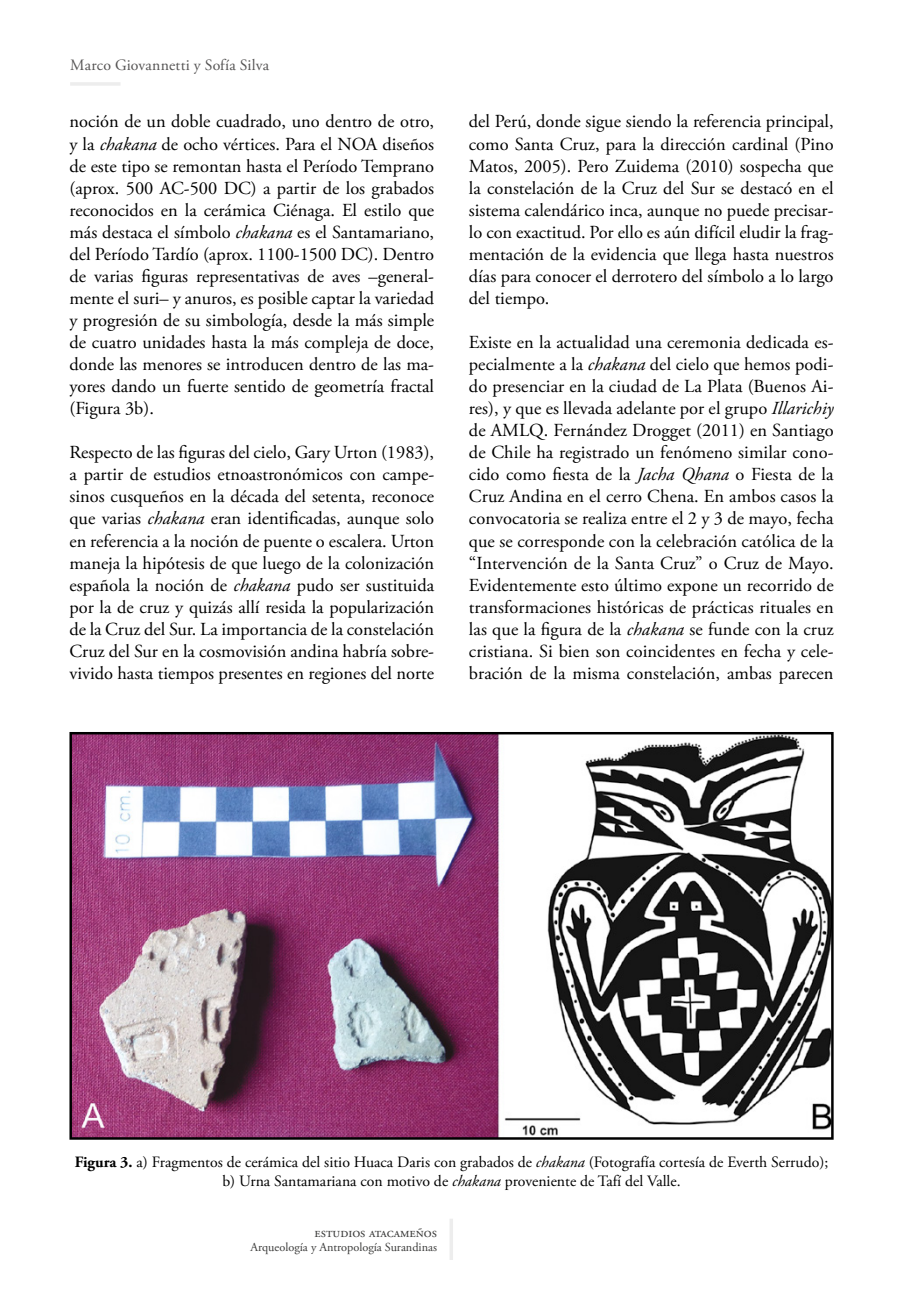
<style>
.page{position:relative;width:918px;height:1315px;background:#fff}
.page>*{position:absolute;margin:0;border:0;box-sizing:border-box;transform-origin:0 0}
.t1{font:18.38px/22.1px "Adobe Garamond Pro";color:#000;text-align:justify}
.t2{font:15.75px/19.2px "Adobe Garamond Pro";color:#000;text-align:center}
.t3{font:15.75px "Adobe Garamond Pro";letter-spacing:.01em;color:#555454}
.t4{font:14px "Adobe Garamond Pro";color:#3c3c3b}
.t5{font:12.25px "Adobe Garamond Pro";color:#3c3c3b}
.s1{font-style:italic}
.s2{font-weight:700}
</style>
<div class="page">
<hr style="left:70px;top:82px;width:50px;height:4px;background:#ededed">
<hr style="left:449px;top:1218px;width:4px;height:42px;background:#ededed">
<img style="left:72px;top:735px;width:758px;height:401px">
<div style="left:69px;top:732px;width:764px;height:407px;border:2px solid #000"></div>
<p class="t3" style="left:70px;top:55px;width:201px">Marco Giovannetti y Sofía Silva</p>
<p class="t1" style="left:69px;top:111px;width:366px">noción de un doble cuadrado, uno dentro de otro, y la <span class="s1">chakana</span> de ocho vértices. Para el NOA diseños de este tipo se remontan hasta el Período Temprano (aprox. 500 AC-500 DC) a partir de los grabados reconocidos en la cerámica Ciénaga. El estilo que más destaca el símbolo <span class="s1">chakana</span> es el Santamariano, del Período Tardío (aprox. 1100-1500 DC). Dentro de varias figuras representativas de aves –general&shy;mente el suri– y anuros, es posible captar la variedad y progresión de su simbología, desde la más simple de cuatro unidades hasta la más compleja de doce, donde las menores se introducen dentro de las ma&shy;yores dando un fuerte sentido de geometría fractal (Figura 3b).</p>
<p class="t1" style="left:69px;top:442px;width:366px">Respecto de las figuras del cielo, Gary Urton (1983), a partir de estudios etnoastronómicos con campe&shy;sinos cusqueños en la década del setenta, reconoce que varias <span class="s1">chakana</span> eran identificadas, aunque solo en referencia a la noción de puente o escalera. Urton maneja la hipótesis de que luego de la colonización española la noción de <span class="s1">chakana</span> pudo ser sustituida por la de cruz y quizás allí resida la popularización de la Cruz del Sur. La importancia de la constelación Cruz del Sur en la cosmovisión andina habría sobre&shy;vivido hasta tiempos presentes en regiones del norte</p>
<p class="t1" style="left:469px;top:111px;width:366px">del Perú, donde sigue siendo la referencia principal, como Santa Cruz, para la dirección cardinal (Pino Matos, 2005). Pero Zuidema (2010) sospecha que la constelación de la Cruz del Sur se destacó en el sistema calendárico inca, aunque no puede precisar&shy;lo con exactitud. Por ello es aún difícil eludir la frag&shy;mentación de la evidencia que llega hasta nuestros días para conocer el derrotero del símbolo a lo largo del tiempo.</p>
<p class="t1" style="left:469px;top:332px;width:366px">Existe en la actualidad una ceremonia dedicada es&shy;pecialmente a la <span class="s1">chakana</span> del cielo que hemos podi&shy;do presenciar en la ciudad de La Plata (Buenos Ai&shy;res), y que es llevada adelante por el grupo <span class="s1">Illarichiy </span>de AMLQ. Fernández Drogget (2011) en Santiago de Chile ha registrado un fenómeno similar cono&shy;cido como fiesta de la <span class="s1">Jacha Qhana</span> o Fiesta de la Cruz Andina en el cerro Chena. En ambos casos la convocatoria se realiza entre el 2 y 3 de mayo, fecha que se corresponde con la celebración católica de la “Intervención de la Santa Cruz” o Cruz de Mayo.<br>Evidentemente esto último expone un recorrido de transformaciones históricas de prácticas rituales en las que la figura de la <span class="s1">chakana</span> se funde con la cruz cristiana. Si bien son coincidentes en fecha y cele&shy;bración de la misma constelación, ambas parecen</p>
<p class="t2" style="left:75px;top:1152px;width:755px"><span class="s2">Figura 3.</span> a) Fragmentos de cerámica del sitio Huaca Daris con grabados de <span class="s1">chakana</span> (Fotografía cortesía de Everth Serrudo); b) Urna Santamariana con motivo de <span class="s1">chakana</span> proveniente de Tafí del Valle.</p>
<p class="t4" style="left:314px;top:1224px;width:124px">estudios atacameños</p>
<p class="t5" style="left:251px;top:1240px;width:188px">Arqueología y Antropología Surandinas</p>
</div>
